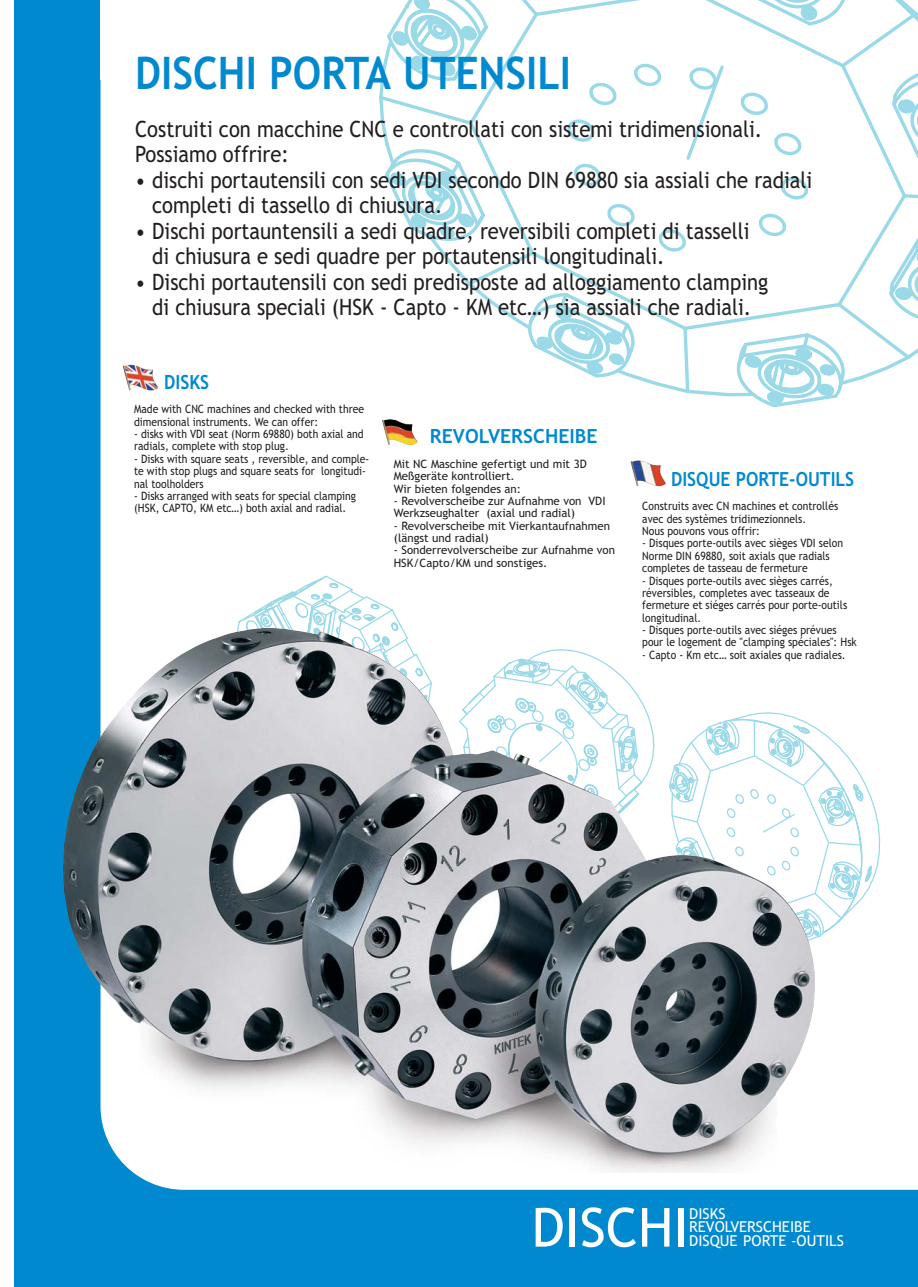
<style>
.page{position:relative;width:918px;height:1287px;background:#fff}
.page>*{position:absolute;margin:0;border:0;box-sizing:border-box;transform-origin:0 0}
.t1{font:54px "Trebuchet MS";color:#fff}
.t2{font:700 45px "Trebuchet MS";color:#0089cf;scale:.9 1}
.t3{font:22.5px/25.5px "Trebuchet MS";color:#231f20;scale:.9 1}
.t4{font:700 19.5px "Trebuchet MS";color:#0089cf;scale:.9 1}
.t5{font:700 19.5px "Trebuchet MS";color:#0089cf}
.t6{font:15px/13.5px "Trebuchet MS";color:#fff}
.t7{font:11.55px/12.3px "Trebuchet MS";color:#231f20;scale:.9 1}
.t8{font:11.55px/12.3px "Trebuchet MS";color:#231f20}
</style>
<div class="page">
<div style="left:14px;top:0;width:904px;height:1287px;background:#0089cf"></div>
<div style="left:101px;top:0;width:817px;height:1190px;background:#fff"></div>
<svg style="left:668px;top:712px;width:213px;height:232px;background:#eef8fb"></svg>
<svg style="left:458px;top:649px;width:197px;height:101px;background:#f0f9fb"></svg>
<svg style="left:227px;top:575px;width:206px;height:175px;background:#c3c8cc"></svg>
<img style="left:134px;top:750px;width:681px;height:422px">
<div style="left:101px;top:0;width:42px;height:80px;background:#fff"></div>
<div style="left:118px;top:361px;width:45px;height:32px;background:#fff"></div>
<img style="left:122px;top:365px;width:36px;height:26px">
<div style="left:380px;top:418px;width:48px;height:30px;background:#fff"></div>
<img style="left:382px;top:419px;width:36px;height:26px">
<div style="left:629px;top:461px;width:40px;height:31px;background:#fff"></div>
<img style="left:630px;top:461px;width:36px;height:26px">
<svg style="left:393px;top:30px;width:525px;height:371px;background:#f2fafc"></svg>
<svg style="left:414px;top:0;width:504px;height:145px;background:#f4fafc"></svg>
<h2 class="t2" style="left:135px;top:55px;width:486px">DISCHI PORTA UTENSILI</h2>
<h3 class="t3" style="left:135px;top:118px;width:698px">Costruiti con macchine CNC e controllati con sistemi tridimensionali.<br>Possiamo offrire:</h3>
<h3 class="t3" style="left:152px;top:169px;width:735px;text-indent:-17px">• dischi portautensili con sedi VDI secondo DIN 69880 sia assiali che radiali completi di tassello di chiusura.</h3>
<h3 class="t3" style="left:152px;top:220px;width:665px;text-indent:-17px">• Dischi portauntensili a sedi quadre, reversibili completi di tasselli di chiusura e sedi quadre per portautensili longitudinali.</h3>
<h3 class="t3" style="left:135px;top:271px;width:705px;text-align:center">• Dischi portautensili con sedi predisposte ad alloggiamento clamping di chiusura speciali (HSK - Capto - KM etc…) sia assiali che radiali.</h3>
<h3 class="t4" style="left:164px;top:374px;width:51px">DISKS</h3>
<p class="t7" style="left:134px;top:404px;width:257px">Made with CNC machines and checked with three dimensional instruments. We can offer:</p>
<p class="t7" style="left:134px;top:429px;width:257px">- disks with VDI seat (Norm 69880) both axial and radials, complete with stop plug.</p>
<p class="t7" style="left:134px;top:454px;width:263px">- Disks with square seats , reversible, and comple&shy;te with stop plugs and square seats for longitudi&shy;nal toolholders</p>
<p class="t7" style="left:134px;top:491px;width:248px">- Disks arranged with seats for special clamping (HSK, CAPTO, KM etc…) both axial and radial.</p>
<h3 class="t5" style="left:430px;top:428px;width:169px">REVOLVERSCHEIBE</h3>
<p class="t8" style="left:394px;top:459px;width:195px">Mit NC Maschine gefertigt und mit 3D<br>Meßgeräte kontrolliert.<br>Wir bieten folgendes an:</p>
<p class="t8" style="left:394px;top:496px;width:213px">- Revolverscheibe zur Aufnahme von VDI<br>Werkzseughalter (axial und radial)</p>
<p class="t8" style="left:394px;top:520px;width:218px">- Revolverscheibe mit Vierkantaufnahmen (längst und radial)</p>
<p class="t8" style="left:394px;top:545px;width:223px">- Sonderrevolverscheibe zur Aufnahme von<br>HSK/Capto/KM und sonstiges.</p>
<h3 class="t4" style="left:671px;top:471px;width:205px">DISQUE PORTE-OUTILS</h3>
<p class="t7" style="left:642px;top:501px;width:219px">Construits avec CN machines et controllés avec des systèmes tridimezionnels.<br>Nous pouvons vous offrir:</p>
<p class="t7" style="left:642px;top:538px;width:225px">- Disques porte-outils avec sièges VDI selon<br>Norme DIN 69880, soit axials que radials completes de tasseau de fermeture</p>
<p class="t7" style="left:642px;top:575px;width:229px">- Disques porte-outils avec sièges carrés, réversibles, completes avec tasseaux de fermeture et siéges carrés pour porte-outils longitudinal.</p>
<p class="t7" style="left:642px;top:625px;width:240px">- Disques porte-outils avec siéges prévues pour le logement de "clamping spéciales": Hsk</p>
<p class="t7" style="left:642px;top:650px;width:228px">- Capto - Km etc… soit axiales que radiales.</p>
<h1 class="t1" style="left:532px;top:1207px;width:158px">DISCHI</h1>
<p class="t6" style="left:689px;top:1208px;width:156px">DISKS<br>REVOLVERSCHEIBE<br>DISQUE PORTE -OUTILS</p>
</div>
